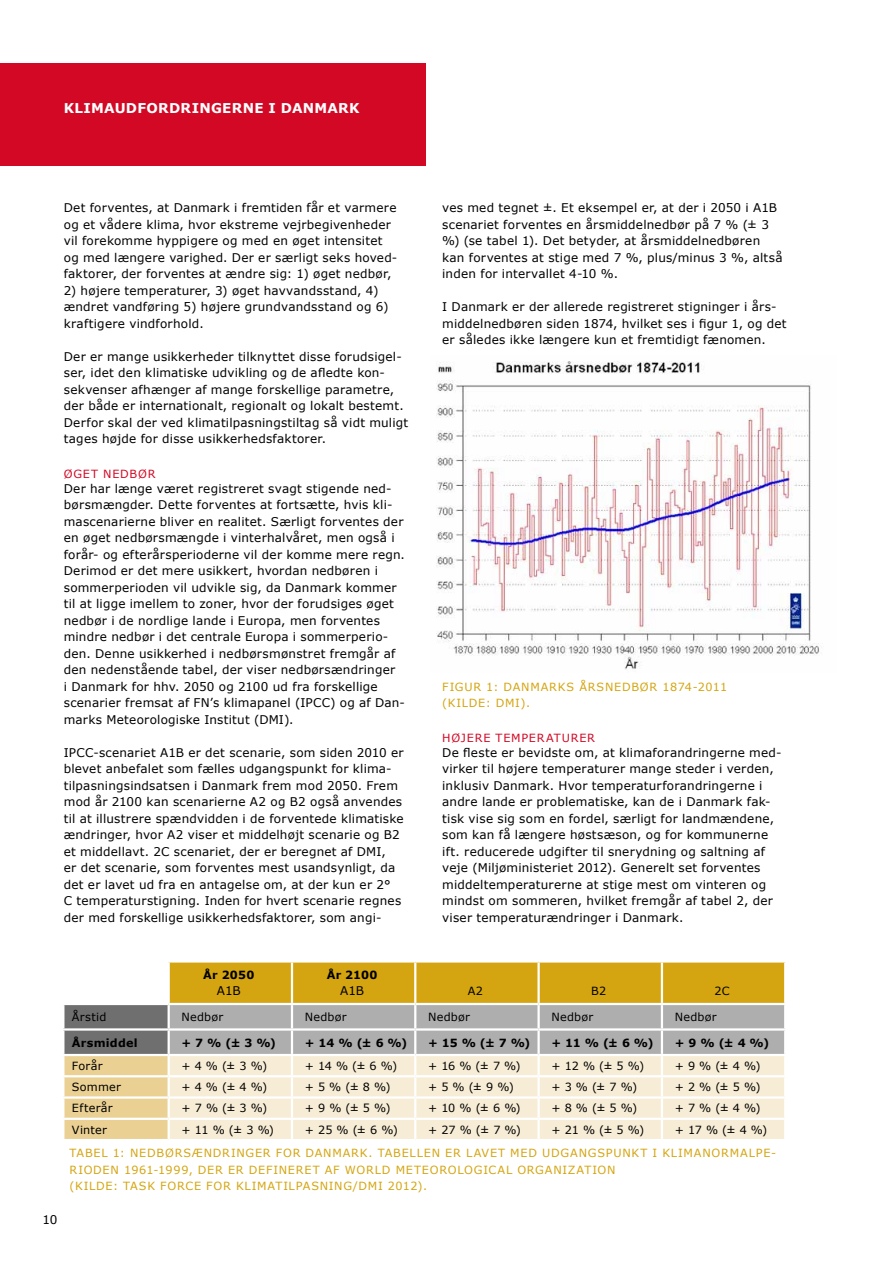
<style>
.page{position:relative;width:893px;height:1263px;background:#fff}
.page>*{position:absolute;margin:0;border:0;box-sizing:border-box;transform-origin:0 0}
.t1{font:700 13.5px "Verdana";letter-spacing:.02em;color:#fff}
.t2{font:12px/16.5px "Verdana";letter-spacing:.02em;color:#000}
.t3{font:11.25px "Verdana";letter-spacing:.02em;color:#000}
.t4{font:11.25px/16.5px "Verdana";letter-spacing:.065em;color:#d4a510}
.t5{font:700 11.25px "Verdana";letter-spacing:.02em;color:#000}
.t6{font:11.25px "Verdana";letter-spacing:.065em;color:#d20824}
</style>
<div class="page">
<div style="left:0;top:64px;width:425px;height:102px;background:#d20824"></div>
<svg style="left:63px;top:961px;width:723px;height:178px;background:#dbcda5"></svg>
<img style="left:436px;top:361px;width:387px;height:309px">
<p class="t1" style="left:64px;top:99px;width:297px">KLIMAUDFORDRINGERNE I DANMARK</p>
<p class="t2" style="left:64px;top:200px;width:335px">Det forventes, at Danmark i fremtiden får et varmere og et vådere klima, hvor ekstreme vejrbegivenheder vil forekomme hyppigere og med en øget intensitet og med længere varighed. Der er særligt seks hoved&shy;faktorer, der forventes at ændre sig: 1) øget nedbør,</p>
<p class="t2" style="left:64px;top:282px;width:326px">2) højere temperaturer, 3) øget havvandsstand, 4) ændret vandføring 5) højere grundvandsstand og 6) kraftigere vindforhold.</p>
<p class="t2" style="left:64px;top:348px;width:346px">Der er mange usikkerheder tilknyttet disse forudsigel&shy;ser, idet den klimatiske udvikling og de afledte kon&shy;sekvenser afhænger af mange forskellige parametre, der både er internationalt, regionalt og lokalt bestemt.<br>Derfor skal der ved klimatilpasningstiltag så vidt muligt tages højde for disse usikkerhedsfaktorer.</p>
<p class="t6" style="left:64px;top:466px;width:93px">ØGET NEDBØR</p>
<p class="t2" style="left:64px;top:480px;width:343px">Der har længe været registreret svagt stigende ned&shy;børsmængder. Dette forventes at fortsætte, hvis kli&shy;mascenarierne bliver en realitet. Særligt forventes der en øget nedbørsmængde i vinterhalvåret, men også i forår- og efterårsperioderne vil der komme mere regn.<br>Derimod er det mere usikkert, hvordan nedbøren i sommerperioden vil udvikle sig, da Danmark kommer til at ligge imellem to zoner, hvor der forudsiges øget nedbør i de nordlige lande i Europa, men forventes mindre nedbør i det centrale Europa i sommerperio&shy;den. Denne usikkerhed i nedbørsmønstret fremgår af den nedenstående tabel, der viser nedbørsændringer<br>i Danmark for hhv. 2050 og 2100 ud fra forskellige scenarier fremsat af FN’s klimapanel (IPCC) og af Dan&shy;marks Meteorologiske Institut (DMI).</p>
<p class="t2" style="left:64px;top:744px;width:341px">IPCC-scenariet A1B er det scenarie, som siden 2010 er blevet anbefalet som fælles udgangspunkt for klima&shy;tilpasningsindsatsen i Danmark frem mod 2050. Frem mod år 2100 kan scenarierne A2 og B2 også anvendes til at illustrere spændvidden i de forventede klimatiske ændringer, hvor A2 viser et middelhøjt scenarie og B2 et middellavt. 2C scenariet, der er beregnet af DMI,<br>er det scenarie, som forventes mest usandsynligt, da det er lavet ud fra en antagelse om, at der kun er 2°<br>C temperaturstigning. Inden for hvert scenarie regnes der med forskellige usikkerhedsfaktorer, som angi-</p>
<p class="t2" style="left:442px;top:200px;width:342px">ves med tegnet ±. Et eksempel er, at der i 2050 i A1B scenariet forventes en årsmiddelnedbør på 7 % (± 3 %) (se tabel 1). Det betyder, at årsmiddelnedbøren kan forventes at stige med 7 %, plus/minus 3 %, altså inden for intervallet 4-10 %.</p>
<p class="t2" style="left:442px;top:299px;width:346px">I Danmark er der allerede registreret stigninger i års&shy;middelnedbøren siden 1874, hvilket ses i figur 1, og det er således ikke længere kun et fremtidigt fænomen.</p>
<p class="t4" style="left:442px;top:678px;width:287px">FIGUR 1: DANMARKS ÅRSNEDBØR 1874-2011 (KILDE: DMI).</p>
<p class="t6" style="left:442px;top:730px;width:154px">HØJERE TEMPERATURER</p>
<p class="t2" style="left:442px;top:744px;width:341px">De fleste er bevidste om, at klimaforandringerne med&shy;virker til højere temperaturer mange steder i verden, inklusiv Danmark. Hvor temperaturforandringerne i andre lande er problematiske, kan de i Danmark fak&shy;tisk vise sig som en fordel, særligt for landmændene, som kan få længere høstsæson, og for kommunerne ift. reducerede udgifter til snerydning og saltning af veje (Miljøministeriet 2012). Generelt set forventes middeltemperaturerne at stige mest om vinteren og mindst om sommeren, hvilket fremgår af tabel 2, der viser temperaturændringer i Danmark.</p>
<p class="t5" style="left:203px;top:967px;width:53px">År 2050</p>
<p class="t2" style="left:217px;top:983px;width:25px">A1B</p>
<p class="t5" style="left:327px;top:967px;width:52px">År 2100</p>
<p class="t2" style="left:340px;top:983px;width:25px">A1B</p>
<p class="t3" style="left:468px;top:984px;width:17px">A2</p>
<p class="t3" style="left:591px;top:984px;width:17px">B2</p>
<p class="t3" style="left:714px;top:984px;width:17px">2C</p>
<p class="t2" style="left:43px;top:1211px;width:16px">10</p>
<p class="t3" style="left:72px;top:1009px;width:36px">Årstid</p>
<p class="t3" style="left:181px;top:1009px;width:44px">Nedbør</p>
<p class="t3" style="left:305px;top:1009px;width:44px">Nedbør</p>
<p class="t3" style="left:428px;top:1009px;width:44px">Nedbør</p>
<p class="t3" style="left:551px;top:1009px;width:44px">Nedbør</p>
<p class="t3" style="left:675px;top:1009px;width:44px">Nedbør</p>
<p class="t5" style="left:72px;top:1034px;width:67px">Årsmiddel</p>
<p class="t5" style="left:181px;top:1034px;width:96px">+ 7 % (± 3 %)</p>
<p class="t5" style="left:305px;top:1034px;width:104px">+ 14 % (± 6 %)</p>
<p class="t5" style="left:428px;top:1034px;width:104px">+ 15 % (± 7 %)</p>
<p class="t5" style="left:551px;top:1034px;width:104px">+ 11 % (± 6 %)</p>
<p class="t5" style="left:675px;top:1034px;width:96px">+ 9 % (± 4 %)</p>
<p class="t3" style="left:72px;top:1058px;width:32px">Forår</p>
<p class="t3" style="left:181px;top:1058px;width:87px">+ 4 % (± 3 %)</p>
<p class="t3" style="left:305px;top:1058px;width:94px">+ 14 % (± 6 %)</p>
<p class="t3" style="left:428px;top:1058px;width:94px">+ 16 % (± 7 %)</p>
<p class="t3" style="left:551px;top:1058px;width:94px">+ 12 % (± 5 %)</p>
<p class="t3" style="left:675px;top:1058px;width:87px">+ 9 % (± 4 %)</p>
<p class="t3" style="left:72px;top:1079px;width:51px">Sommer</p>
<p class="t3" style="left:181px;top:1079px;width:87px">+ 4 % (± 4 %)</p>
<p class="t3" style="left:305px;top:1079px;width:87px">+ 5 % (± 8 %)</p>
<p class="t3" style="left:428px;top:1079px;width:87px">+ 5 % (± 9 %)</p>
<p class="t3" style="left:551px;top:1079px;width:87px">+ 3 % (± 7 %)</p>
<p class="t3" style="left:675px;top:1079px;width:87px">+ 2 % (± 5 %)</p>
<p class="t3" style="left:72px;top:1101px;width:42px">Efterår</p>
<p class="t3" style="left:182px;top:1101px;width:87px">+ 7 % (± 3 %)</p>
<p class="t3" style="left:305px;top:1101px;width:87px">+ 9 % (± 5 %)</p>
<p class="t3" style="left:428px;top:1101px;width:94px">+ 10 % (± 6 %)</p>
<p class="t3" style="left:551px;top:1101px;width:87px">+ 8 % (± 5 %)</p>
<p class="t3" style="left:675px;top:1101px;width:87px">+ 7 % (± 4 %)</p>
<p class="t3" style="left:72px;top:1122px;width:36px">Vinter</p>
<p class="t3" style="left:182px;top:1122px;width:94px">+ 11 % (± 3 %)</p>
<p class="t3" style="left:305px;top:1122px;width:94px">+ 25 % (± 6 %)</p>
<p class="t3" style="left:428px;top:1122px;width:94px">+ 27 % (± 7 %)</p>
<p class="t3" style="left:551px;top:1122px;width:94px">+ 21 % (± 5 %)</p>
<p class="t3" style="left:675px;top:1122px;width:94px">+ 17 % (± 4 %)</p>
<p class="t4" style="left:70px;top:1145px;width:708px">TABEL 1: NEDBØRSÆNDRINGER FOR DANMARK. TABELLEN ER LAVET MED UDGANGSPUNKT I KLIMANORMALPE-<br>RIODEN 1961-1999, DER ER DEFINERET AF WORLD METEOROLOGICAL ORGANIZATION<br>(KILDE: TASK FORCE FOR KLIMATILPASNING/DMI 2012).</p>
</div>
